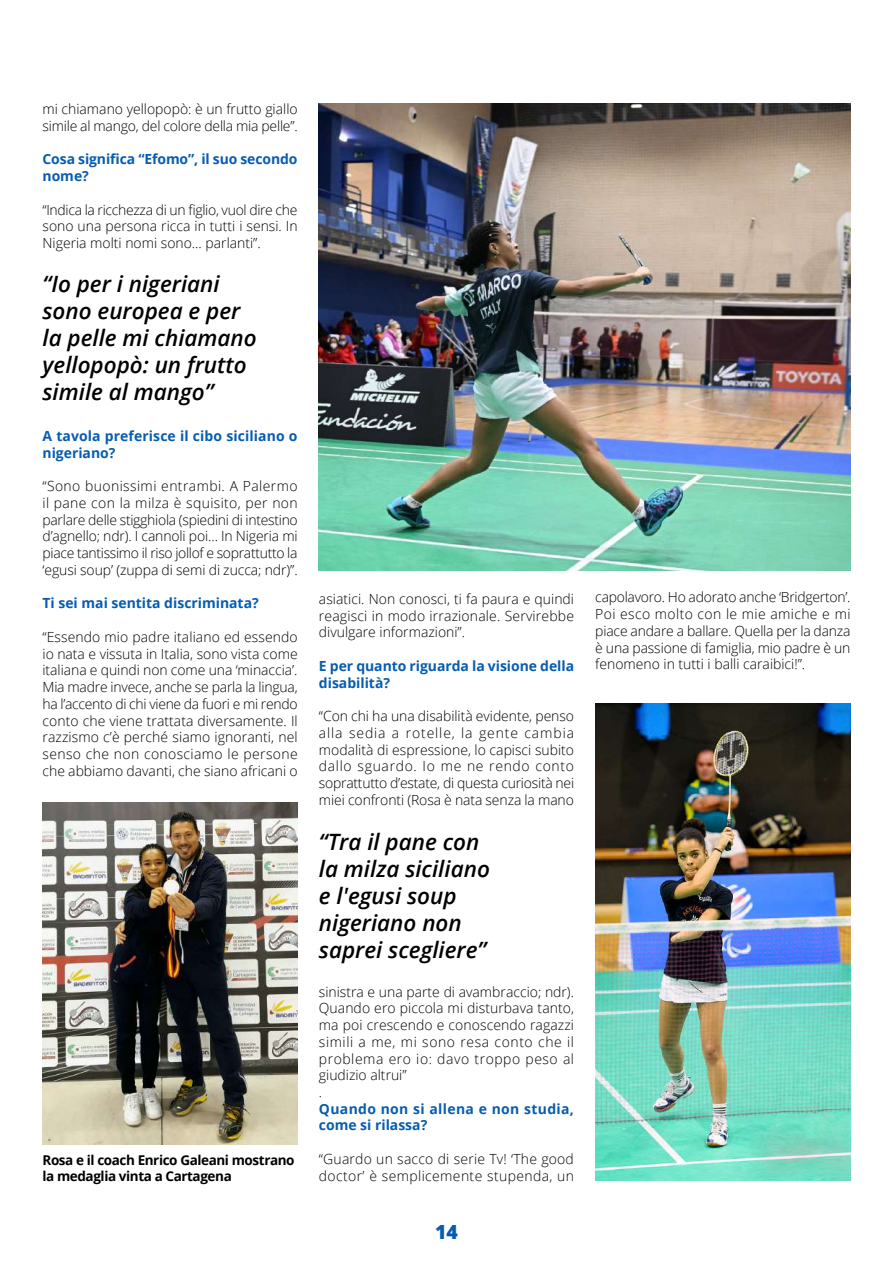
<style>
.page{position:relative;width:893px;height:1263px;background:#fff}
.page>*{position:absolute;margin:0;border:0;box-sizing:border-box;transform-origin:0 0}
.t1{font:italic 600 22.5px/27px "Open Sans";color:#000}
.t2{font:800 19.5px "Open Sans";color:#065cb1}
.t3{font:300 13.95px/16.8px "Open Sans";color:#000;text-align:justify}
.t4{font:700 13.95px/16.8px "Open Sans";color:#065cb1}
.t5{font:300 13.95px/16.8px "Open Sans";letter-spacing:.025em;color:#000}
.t6{font:700 13.95px/16.8px "Open Sans";letter-spacing:.025em;color:#065cb1}
.t7{font:700 13.5px/16.2px "Open Sans";letter-spacing:-.03em;color:#000}
</style>
<div class="page">
<img style="left:319px;top:104px;width:531px;height:466px">
<img style="left:595px;top:703px;width:255px;height:478px">
<img style="left:43px;top:802px;width:255px;height:342px">
<p class="t3" style="left:43px;top:100px;width:257px">mi chiamano yellopopò: è un frutto giallo simile al mango, del colore della mia pelle”.</p>
<p class="t4" style="left:43px;top:151px;width:256px">Cosa significa “Efomo”, il suo secondo nome?</p>
<p class="t3" style="left:43px;top:201px;width:257px">“Indica la ricchezza di un figlio, vuol dire che sono una persona ricca in tutti i sensi. In Nigeria molti nomi sono… parlanti”.</p>
<h1 class="t1" style="left:43px;top:269px;width:216px">“Io per i nigeriani sono europea e per la pelle mi chiamano yellopopò: un frutto simile al mango”</h1>
<p class="t4" style="left:43px;top:427px;width:256px">A tavola preferisce il cibo siciliano o nigeriano?</p>
<p class="t3" style="left:43px;top:477px;width:257px">“Sono buonissimi entrambi. A Palermo il pane con la milza è squisito, per non parlare delle stigghiola (spiedini di intestino d’agnello; ndr). I cannoli poi… In Nigeria mi piace tantissimo il riso jollof e soprattutto la ‘egusi soup’ (zuppa di semi di zucca; ndr)”.</p>
<p class="t4" style="left:43px;top:594px;width:218px">Ti sei mai sentita discriminata?</p>
<p class="t3" style="left:43px;top:628px;width:257px">“Essendo mio padre italiano ed essendo io nata e vissuta in Italia, sono vista come italiana e quindi non come una ‘minaccia’.<br>Mia madre invece, anche se parla la lingua, ha l’accento di chi viene da fuori e mi rendo conto che viene trattata diversamente. Il razzismo c’è perché siamo ignoranti, nel senso che non conosciamo le persone che abbiamo davanti, che siano africani o</p>
<p class="t7" style="left:43px;top:1151px;width:254px">Rosa e il coach Enrico Galeani mostrano la medaglia vinta a Cartagena</p>
<p class="t3" style="left:319px;top:590px;width:257px">asiatici. Non conosci, ti fa paura e quindi reagisci in modo irrazionale. Servirebbe divulgare informazioni”.</p>
<p class="t4" style="left:319px;top:657px;width:257px">E per quanto riguarda la visione della disabilità?</p>
<p class="t3" style="left:319px;top:707px;width:257px">“Con chi ha una disabilità evidente, penso alla sedia a rotelle, la gente cambia modalità di espressione, lo capisci subito dallo sguardo. Io me ne rendo conto soprattutto d’estate, di questa curiosità nei miei confronti (Rosa è nata senza la mano</p>
<h1 class="t1" style="left:319px;top:828px;width:172px">“Tra il pane con la milza siciliano e l'egusi soup nigeriano non saprei scegliere”</h1>
<p class="t3" style="left:319px;top:983px;width:257px;text-align:left">sinistra e una parte di avambraccio; ndr).<br>Quando ero piccola mi disturbava tanto, ma poi crescendo e conoscendo ragazzi simili a me, mi sono resa conto che il problema ero io: davo troppo peso al giudizio altrui”<br>.</p>
<p class="t6" style="left:319px;top:1100px;width:257px">Quando non si allena e non studia, come si rilassa?</p>
<p class="t5" style="left:319px;top:1150px;width:257px">“Guardo un sacco di serie Tv! ‘The good doctor’ è semplicemente stupenda, un</p>
<h2 class="t2" style="left:435px;top:1217px;width:24px">14</h2>
<p class="t3" style="left:595px;top:588px;width:257px">capolavoro. Ho adorato anche ‘Bridgerton’.<br>Poi esco molto con le mie amiche e mi piace andare a ballare. Quella per la danza è una passione di famiglia, mio padre è un fenomeno in tutti i balli caraibici!”.</p>
</div>
